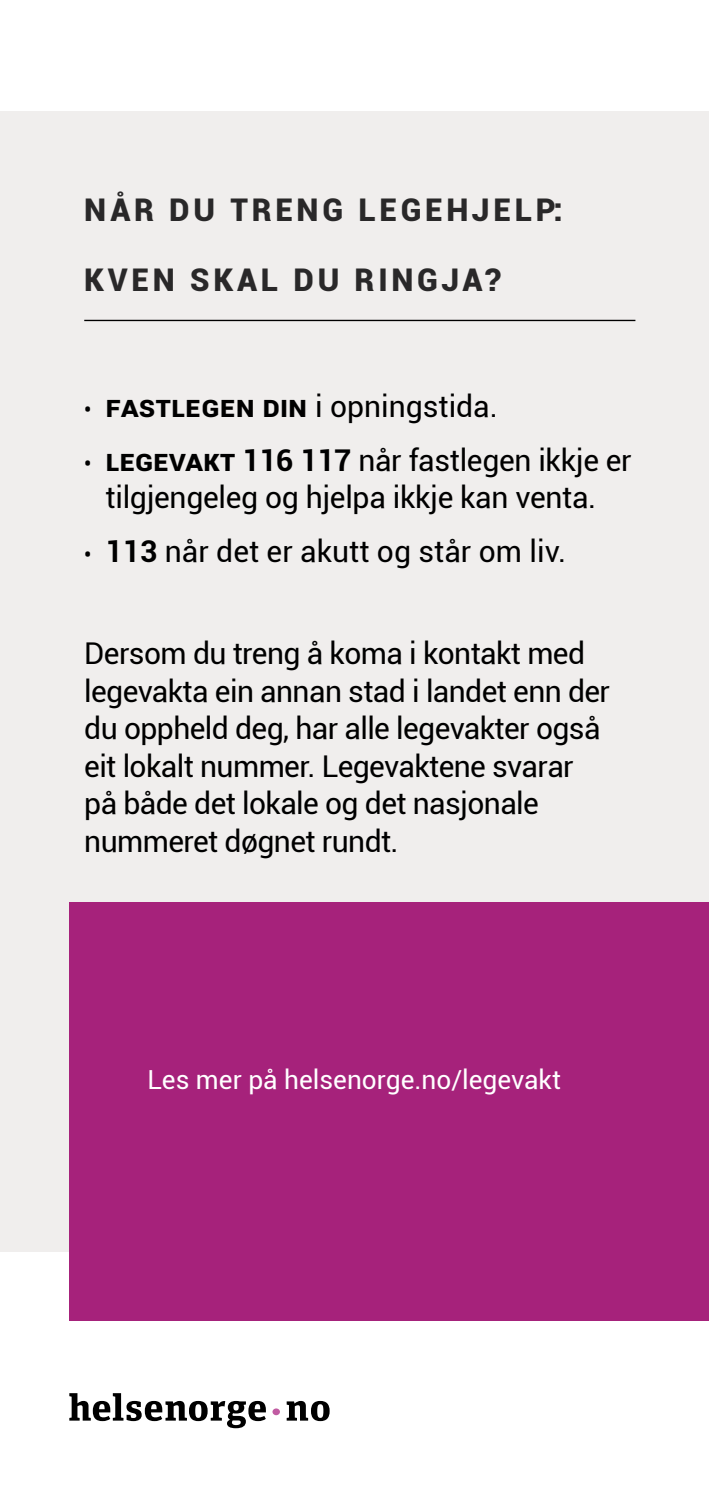
<style>
.page{position:relative;width:709px;height:1489px;background:#fff}
.page>*{position:absolute;margin:0;border:0;box-sizing:border-box;transform-origin:0 0}
.t1{font:900 31.25px "Roboto";letter-spacing:.12em;color:#292829}
.t2{font:30px/37.5px "Roboto";letter-spacing:-.02em;color:#000;text-align:center}
.t3{font:30px "Roboto";color:#000}
.t4{font:26.25px "Roboto";color:#fff}
.s1{font-weight:700;font-size:20px}
.s2{font-weight:700}
</style>
<div class="page">
<div style="left:0;top:111px;width:709px;height:1140px;background:#f0eeed"></div>
<div style="left:69px;top:902px;width:640px;height:418px;background:#a6227b"></div>
<hr style="left:84px;top:320px;width:551px;height:1px;background:#000">
<svg style="left:69px;top:1393px;width:197px;height:34px"></svg>
<div style="left:272px;top:1408px;width:8px;height:6px;background:#c15ba2;border-radius:50%"></div>
<svg style="left:287px;top:1400px;width:42px;height:20px"></svg>
<p class="t1" style="left:84px;top:188px;width:480px">NÅR DU TRENG LEGEHJELP:</p>
<p class="t1" style="left:84px;top:258px;width:418px">KVEN SKAL DU RINGJA?</p>
<p class="t3" style="left:84px;top:385px;width:415px"><span class="s1">•</span> <span class="s2">fastlegen din</span> i opningstida.</p>
<p class="t2" style="left:84px;top:440px;width:549px"><span class="s1">•</span> <span class="s2">legevakt 116 117</span> når fastlegen ikkje er tilgjengeleg og hjelpa ikkje kan venta.</p>
<p class="t3" style="left:84px;top:530px;width:483px"><span class="s1">•</span> <span class="s2">113</span> når det er akutt og står om liv.</p>
<p class="t2" style="left:84px;top:633px;width:527px;text-align:left">Dersom du treng å koma i kontakt med legevakta ein annan stad i landet enn der du oppheld deg, har alle legevakter også eit lokalt nummer. Legevaktene svarar på både det lokale og det nasjonale nummeret døgnet rundt.</p>
<p class="t4" style="left:147px;top:1061px;width:415px">Les mer på helsenorge.no/legevakt</p>
</div>
